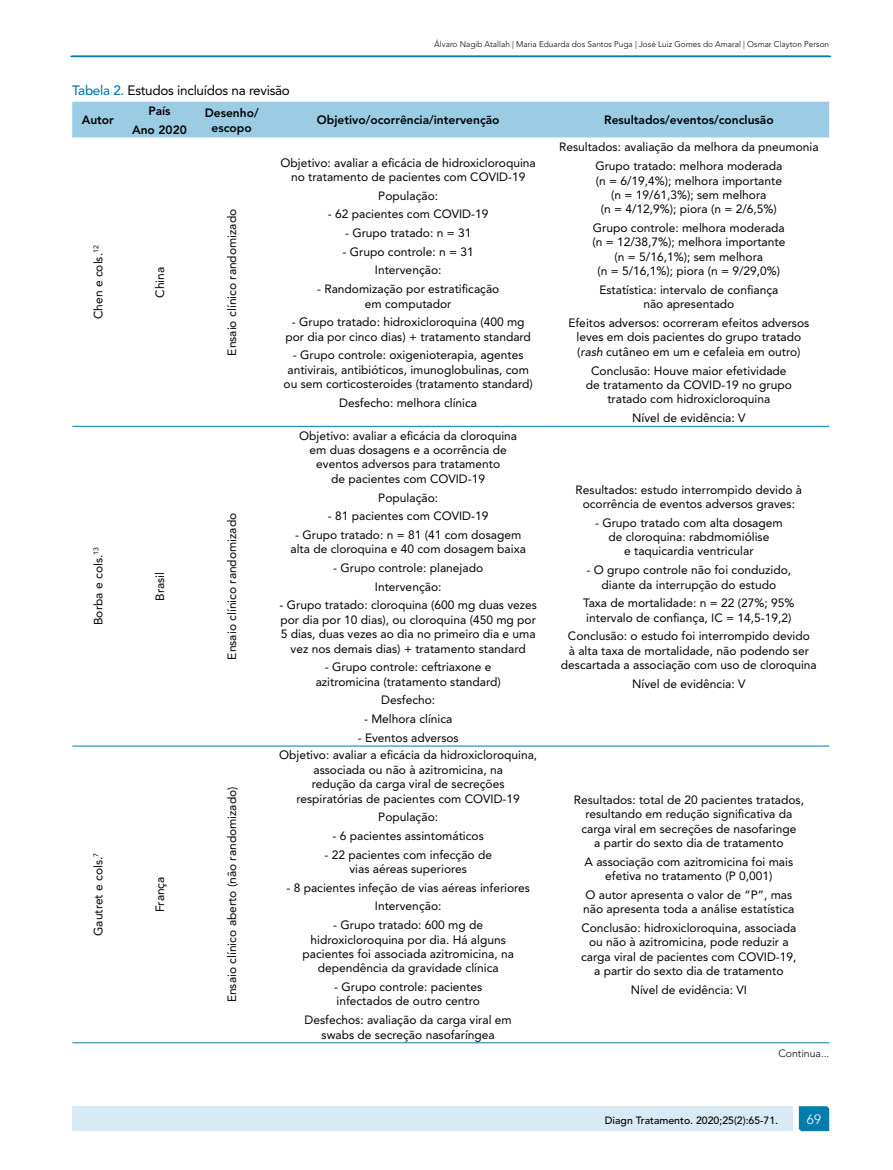
<style>
.page{position:relative;width:893px;height:1170px;background:#fff}
.page>*{position:absolute;margin:0;border:0;box-sizing:border-box;transform-origin:0 0}
.t1{font:13.5px "Avenir LT Std";letter-spacing:-.02em;color:#000}
.t2{font:300 13.5px "Avenir LT Std";color:#fff}
.t3{font:12px/14.4px "Avenir LT Std";color:#000;text-align:center}
.t4{font:800 12px/18.6px "Avenir LT Std";color:#000;text-align:center}
.t5{font:500 10.5px "Avenir LT Std";color:#000}
.t6{font:300 10.5px "Avenir LT Std";color:#000}
.t7{font:300 8.25px "Avenir LT Std";color:#000}
.s1{font-weight:500;color:#007dac}
.s2{font-style:italic}
</style>
<div class="page">
<div style="left:72px;top:102px;width:757px;height:36px;background:#9bcce3"></div>
<hr style="left:72px;top:426px;width:51px;height:1px;background:#007dac">
<hr style="left:123px;top:426px;width:73px;height:1px;background:#007dac">
<hr style="left:196px;top:426px;width:72px;height:1px;background:#007dac">
<hr style="left:268px;top:426px;width:281px;height:1px;background:#007dac">
<hr style="left:549px;top:426px;width:280px;height:1px;background:#007dac">
<hr style="left:72px;top:745px;width:51px;height:1px;background:#007dac">
<hr style="left:123px;top:745px;width:73px;height:1px;background:#007dac">
<hr style="left:196px;top:745px;width:72px;height:1px;background:#007dac">
<hr style="left:268px;top:745px;width:281px;height:1px;background:#007dac">
<hr style="left:549px;top:745px;width:280px;height:1px;background:#007dac">
<hr style="left:72px;top:1042px;width:51px;height:1px;background:#007dac">
<hr style="left:123px;top:1042px;width:73px;height:1px;background:#007dac">
<hr style="left:196px;top:1042px;width:72px;height:1px;background:#007dac">
<hr style="left:268px;top:1042px;width:281px;height:1px;background:#007dac">
<hr style="left:549px;top:1042px;width:280px;height:1px;background:#007dac">
<hr style="left:70px;top:56px;width:761px;height:1px;background:#007dac">
<svg style="left:799px;top:1106px;width:30px;height:24px"></svg>
<div style="left:72px;top:1106px;width:721px;height:24px;background:#d8eaf4"></div>
<p class="t7" style="left:434px;top:39px;width:396px">Álvaro Nagib Atallah | Maria Eduarda dos Santos Puga | José Luiz Gomes do Amaral | Osmar Clayton Person</p>
<p class="t1" style="left:72px;top:83px;width:219px"><span class="s1">Tabela 2.</span> Estudos incluídos na revisão</p>
<p class="t4" style="left:82px;top:111px;width:34px">Autor</p>
<p class="t4" style="left:132px;top:102px;width:56px">País<br>Ano 2020</p>
<p class="t4" style="left:205px;top:106px;width:55px;line-height:14.4px">Desenho/ escopo</p>
<p class="t4" style="left:317px;top:111px;width:184px">Objetivo/ocorrência/intervenção</p>
<p class="t4" style="left:604px;top:111px;width:171px">Resultados/eventos/conclusão</p>
<p class="t3" style="left:91px;top:319px;width:75px;rotate:-90deg">Chen e cols.<sup>12</sup></p>
<p class="t3" style="left:153px;top:298px;width:32px;rotate:-90deg">China</p>
<p class="t3" style="left:91px;top:625px;width:79px;rotate:-90deg">Borba e cols.<sup>13</sup></p>
<p class="t3" style="left:153px;top:600px;width:30px;rotate:-90deg">Brasil</p>
<p class="t3" style="left:91px;top:935px;width:84px;rotate:-90deg">Gautret e cols.<sup>7</sup></p>
<p class="t3" style="left:153px;top:912px;width:37px;rotate:-90deg">França</p>
<p class="t3" style="left:225px;top:355px;width:148px;rotate:-90deg">Ensaio clínico randomizado</p>
<p class="t3" style="left:225px;top:659px;width:148px;rotate:-90deg">Ensaio clínico randomizado</p>
<p class="t3" style="left:225px;top:1002px;width:217px;rotate:-90deg">Ensaio clínico aberto (não randomizado)</p>
<p class="t3" style="left:281px;top:155px;width:257px">Objetivo: avaliar a eficácia de hidroxicloroquina no tratamento de pacientes com COVID-19</p>
<p class="t3" style="left:378px;top:188px;width:61px">População:</p>
<p class="t3" style="left:328px;top:207px;width:162px">- 62 pacientes com COVID-19</p>
<p class="t3" style="left:345px;top:226px;width:128px">- Grupo tratado: n = 31</p>
<p class="t3" style="left:343px;top:242px;width:133px;line-height:18.6px">- Grupo controle: n = 31<br>Intervenção:</p>
<p class="t3" style="left:317px;top:282px;width:184px">- Randomização por estratificação em computador</p>
<p class="t3" style="left:285px;top:315px;width:247px">- Grupo tratado: hidroxicloroquina (400 mg por dia por cinco dias) + tratamento standard</p>
<p class="t3" style="left:284px;top:348px;width:251px">- Grupo controle: oxigenioterapia, agentes antivirais, antibióticos, imunoglobulinas, com ou sem corticosteroides (tratamento standard)</p>
<p class="t3" style="left:339px;top:395px;width:139px">Desfecho: melhora clínica</p>
<p class="t3" style="left:299px;top:428px;width:219px">Objetivo: avaliar a eficácia da cloroquina em duas dosagens e a ocorrência de eventos adversos para tratamento<br>de pacientes com COVID-19</p>
<p class="t3" style="left:378px;top:490px;width:61px">População:</p>
<p class="t3" style="left:328px;top:509px;width:162px">- 81 pacientes com COVID-19</p>
<p class="t3" style="left:290px;top:527px;width:237px">- Grupo tratado: n = 81 (41 com dosagem alta de cloroquina e 40 com dosagem baixa</p>
<p class="t3" style="left:333px;top:558px;width:151px;line-height:18.6px">- Grupo controle: planejado<br>Intervenção:</p>
<p class="t3" style="left:279px;top:598px;width:259px">- Grupo tratado: cloroquina (600 mg duas vezes por dia por 10 dias), ou cloroquina (450 mg por 5 dias, duas vezes ao dia no primeiro dia e uma vez nos demais dias) + tratamento standard</p>
<p class="t3" style="left:316px;top:660px;width:186px">- Grupo controle: ceftriaxone e azitromicina (tratamento standard)</p>
<p class="t3" style="left:381px;top:693px;width:56px">Desfecho:</p>
<p class="t3" style="left:364px;top:711px;width:90px">- Melhora clínica</p>
<p class="t3" style="left:358px;top:730px;width:102px">- Eventos adversos</p>
<p class="t3" style="left:279px;top:748px;width:260px">Objetivo: avaliar a eficácia da hidroxicloroquina, associada ou não à azitromicina, na<br>redução da carga viral de secreções respiratórias de pacientes com COVID-19</p>
<p class="t3" style="left:378px;top:810px;width:61px">População:</p>
<p class="t3" style="left:333px;top:828px;width:153px">- 6 pacientes assintomáticos</p>
<p class="t3" style="left:324px;top:847px;width:169px">- 22 pacientes com infecção de vias aéreas superiores</p>
<p class="t3" style="left:286px;top:878px;width:245px;line-height:18.6px">- 8 pacientes infeção de vias aéreas inferiores<br>Intervenção:</p>
<p class="t3" style="left:302px;top:917px;width:213px">- Grupo tratado: 600 mg de hidroxicloroquina por dia. Há alguns pacientes foi associada azitromicina, na dependência da gravidade clínica</p>
<p class="t3" style="left:334px;top:979px;width:150px;text-align:left">- Grupo controle: pacientes infectados de outro centro</p>
<p class="t3" style="left:305px;top:1012px;width:209px">Desfechos: avaliação da carga viral em swabs de secreção nasofaríngea</p>
<p class="t3" style="left:559px;top:138px;width:261px;line-height:18.6px">Resultados: avaliação da melhora da pneumonia<br>Grupo tratado: melhora moderada</p>
<p class="t3" style="left:596px;top:173px;width:188px">(n = 6/19,4%); melhora importante (n = 19/61,3%); sem melhora<br>(n = 4/12,9%); piora (n = 2/6,5%)</p>
<p class="t3" style="left:592px;top:221px;width:194px">Grupo controle: melhora moderada (n = 12/38,7%); melhora importante (n = 5/16,1%); sem melhora<br>(n = 5/16,1%); piora (n = 9/29,0%)</p>
<p class="t3" style="left:599px;top:283px;width:180px">Estatística: intervalo de confiança não apresentado</p>
<p class="t3" style="left:568px;top:316px;width:242px">Efeitos adversos: ocorreram efeitos adversos leves em dois pacientes do grupo tratado (<span class="s2">rash</span> cutâneo em um e cefaleia em outro)</p>
<p class="t3" style="left:586px;top:363px;width:207px">Conclusão: Houve maior efetividade de tratamento da COVID-19 no grupo tratado com hidroxicloroquina</p>
<p class="t3" style="left:632px;top:411px;width:115px">Nível de evidência: V</p>
<p class="t3" style="left:576px;top:482px;width:228px">Resultados: estudo interrompido devido à ocorrência de eventos adversos graves:</p>
<p class="t3" style="left:595px;top:515px;width:189px">- Grupo tratado com alta dosagem de cloroquina: rabdmomiólise<br>e taquicardia ventricular</p>
<p class="t3" style="left:587px;top:563px;width:206px">- O grupo controle não foi conduzido, diante da interrupção do estudo</p>
<p class="t3" style="left:583px;top:596px;width:213px;text-align:left">Taxa de mortalidade: n = 22 (27%; 95% intervalo de confiança, IC = 14,5-19,2)</p>
<p class="t3" style="left:561px;top:629px;width:257px">Conclusão: o estudo foi interrompido devido<br>à alta taxa de mortalidade, não podendo ser descartada a associação com uso de cloroquina</p>
<p class="t3" style="left:632px;top:676px;width:115px">Nível de evidência: V</p>
<p class="t3" style="left:574px;top:792px;width:232px">Resultados: total de 20 pacientes tratados, resultando em redução significativa da carga viral em secreções de nasofaringe<br>a partir do sexto dia de tratamento</p>
<p class="t3" style="left:585px;top:854px;width:210px">A associação com azitromicina foi mais efetiva no tratamento (P 0,001)</p>
<p class="t3" style="left:583px;top:887px;width:213px;text-align:left">O autor apresenta o valor de “P”, mas não apresenta toda a análise estatística</p>
<p class="t3" style="left:581px;top:920px;width:217px">Conclusão: hidroxicloroquina, associada ou não à azitromicina, pode reduzir a carga viral de pacientes com COVID-19, a partir do sexto dia de tratamento</p>
<p class="t3" style="left:631px;top:982px;width:118px">Nível de evidência: VI</p>
<p class="t6" style="left:778px;top:1047px;width:52px">Continua...</p>
<p class="t5" style="left:605px;top:1114px;width:175px">Diagn Tratamento. 2020;25(2):65-71.</p>
<p class="t2" style="left:807px;top:1111px;width:16px">69</p>
</div>
